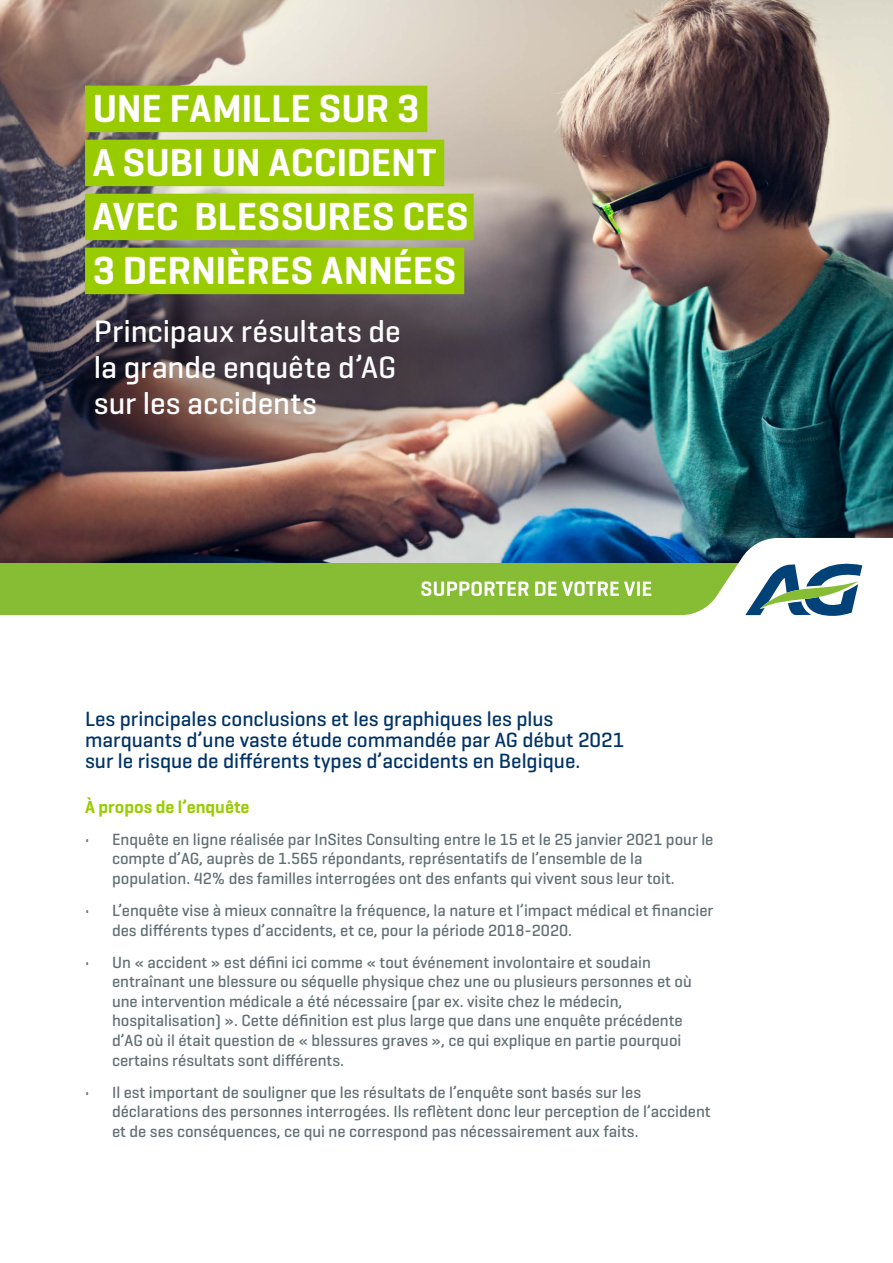
<style>
.page{position:relative;width:893px;height:1263px;background:#fff}
.page>*{position:absolute;margin:0;border:0;box-sizing:border-box;transform-origin:0 0}
.t1{font:600 39.9px/54px "Geogrotesque";color:#fff}
.t2{font:500 31.5px/36px "Geogrotesque";color:#fff}
.t3{font:500 21px/21px "Geogrotesque";color:#036}
.t4{font:600 18px "Geogrotesque";color:#9c0}
.t5{font:500 16.5px/19.5px "Geogrotesque";color:#616f74}
</style>
<div class="page">
<img style="left:0;top:0;width:893px;height:538px">
<svg style="left:9px;top:255px;width:508px;height:214px;background:#5a4b4f"></svg>
<div style="left:85px;top:86px;width:342px;height:46px;background:#9c0"></div>
<div style="left:85px;top:140px;width:359px;height:46px;background:#9c0"></div>
<div style="left:85px;top:194px;width:389px;height:46px;background:#9c0"></div>
<div style="left:85px;top:248px;width:379px;height:46px;background:#9c0"></div>
<svg style="left:0;top:538px;width:863px;height:78px;background:#779c53"></svg>
<svg style="left:745px;top:559px;width:117px;height:57px"></svg>
<svg style="left:421px;top:581px;width:108px;height:15px"></svg>
<svg style="left:535px;top:581px;width:100px;height:15px"></svg>
<hr style="left:637px;top:581px;width:3px;height:15px;background:#fff">
<svg style="left:643px;top:581px;width:8px;height:15px"></svg>
<h1 class="t1" style="left:93px;top:81px;width:377px">UNE FAMILLE SUR 3<br>A SUBI UN ACCIDENT<br>AVEC BLESSURES CES<br>3 DERNIÈRES ANNÉES</h1>
<h2 class="t2" style="left:94px;top:312px;width:308px">Principaux résultats de la grande enquête d’AG sur les accidents</h2>
<p class="t3" style="left:85px;top:707px;width:541px">Les principales conclusions et les graphiques les plus marquants d’une vaste étude commandée par AG début 2021 sur le risque de différents types d’accidents en Belgique.</p>
<p class="t4" style="left:85px;top:795px;width:166px">À propos de l’enquête</p>
<p class="t5" style="left:112px;top:829px;width:603px;text-indent:-27px">• Enquête en ligne réalisée par InSites Consulting entre le 15 et le 25 janvier 2021 pour le compte d’AG, auprès de 1.565 répondants, représentatifs de l’ensemble de la population. 42% des familles interrogées ont des enfants qui vivent sous leur toit.</p>
<p class="t5" style="left:112px;top:900px;width:603px;text-indent:-27px">• L’enquête vise à mieux connaître la fréquence, la nature et l’impact médical et financier des différents types d’accidents, et ce, pour la période 2018-2020.</p>
<p class="t5" style="left:112px;top:952px;width:581px;text-indent:-27px">• Un « accident » est défini ici comme « tout événement involontaire et soudain entraînant une blessure ou séquelle physique chez une ou plusieurs personnes et où une intervention médicale a été nécessaire (par ex. visite chez le médecin, hospitalisation) ». Cette définition est plus large que dans une enquête précédente d’AG où il était question de « blessures graves », ce qui explique en partie pourquoi certains résultats sont différents.</p>
<p class="t5" style="left:112px;top:1082px;width:600px;text-indent:-27px">• Il est important de souligner que les résultats de l’enquête sont basés sur les déclarations des personnes interrogées. Ils reflètent donc leur perception de l’accident et de ses conséquences, ce qui ne correspond pas nécessairement aux faits.</p>
</div>
